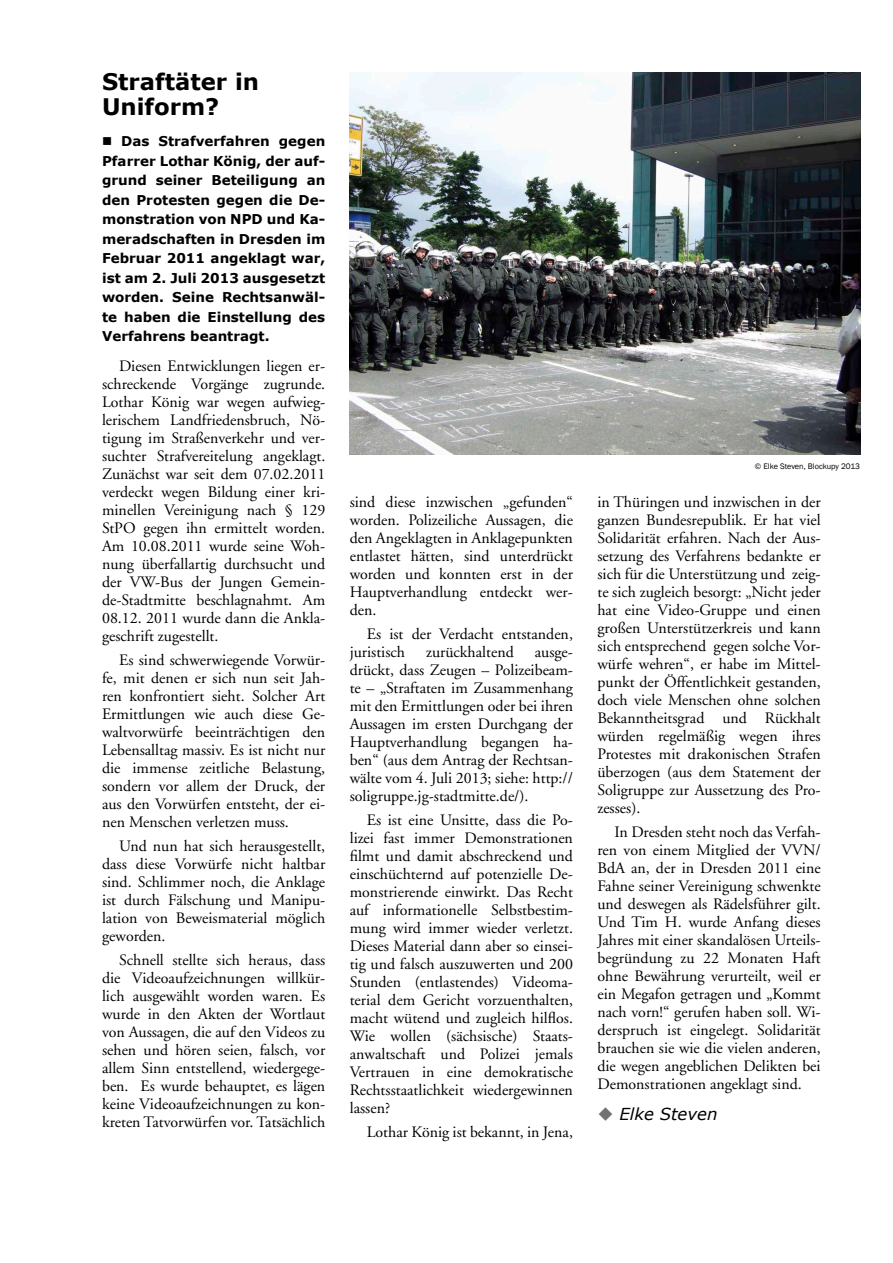
<style>
.page{position:relative;width:893px;height:1263px;background:#fff}
.page>*{position:absolute;margin:0;border:0;box-sizing:border-box;transform-origin:0 0}
.t1{font:700 22.8px/25.5px "Verdana";color:#000}
.t2{font:italic 16.5px "Verdana";color:#000}
.t3{font:15.9px/18px "Adobe Garamond";color:#000;text-align:justify}
.t4{font:700 13.5px/19.5px "Verdana";color:#000;text-align:justify}
.t5{font:8.25px "Franklin Gothic";color:#000}
.s1{color:#6f7172}
</style>
<div class="page">
<img style="left:350px;top:72px;width:510px;height:383px">
<h1 class="t1" style="left:102px;top:68px;width:159px">Straftäter in<br>Uniform?</h1>
<p class="t4" style="left:102px;top:131px;width:225px">■ Das Strafverfahren gegen Pfarrer Lothar König, der auf&shy;grund seiner Beteiligung an den Protesten gegen die De&shy;monstration von NPD und Ka&shy;meradschaften in Dresden im Februar 2011 angeklagt war, ist am 2. Juli 2013 ausgesetzt worden. Seine Rechtsanwäl&shy;te haben die Einstellung des Verfahrens beantragt.</p>
<p class="t3" style="left:102px;top:358px;width:225px;text-indent:17px">Diesen Entwicklungen liegen er&shy;schreckende Vorgänge zugrunde.<br>Lothar König war wegen aufwieg&shy;lerischem Landfriedensbruch, Nö&shy;tigung im Straßenverkehr und ver&shy;suchter Strafvereitelung angeklagt.<br>Zunächst war seit dem 07.02.2011 verdeckt wegen Bildung einer kri&shy;minellen Vereinigung nach § 129<br>StPO gegen ihn ermittelt worden.<br>Am 10.08.2011 wurde seine Woh&shy;nung überfallartig durchsucht und der VW-Bus der Jungen Gemein&shy;de-Stadtmitte beschlagnahmt. Am 08.12. 2011 wurde dann die Ankla&shy;geschrift zugestellt.</p>
<p class="t3" style="left:102px;top:652px;width:225px;text-indent:17px">Es sind schwerwiegende Vorwür&shy;fe, mit denen er sich nun seit Jah&shy;ren konfrontiert sieht. Solcher Art Ermittlungen wie auch diese Ge&shy;waltvorwürfe beeinträchtigen den Lebensalltag massiv. Es ist nicht nur die immense zeitliche Belastung, sondern vor allem der Druck, der aus den Vorwürfen entsteht, der ei&shy;nen Menschen verletzen muss.</p>
<p class="t3" style="left:102px;top:838px;width:225px;text-indent:17px">Und nun hat sich herausgestellt, dass diese Vorwürfe nicht haltbar sind. Schlimmer noch, die Anklage ist durch Fälschung und Manipu&shy;lation von Beweismaterial möglich geworden.</p>
<p class="t3" style="left:102px;top:952px;width:225px;text-indent:17px">Schnell stellte sich heraus, dass die Videoaufzeichnungen willkür&shy;lich ausgewählt worden waren. Es wurde in den Akten der Wortlaut von Aussagen, die auf den Videos zu sehen und hören seien, falsch, vor allem Sinn entstellend, wiedergege&shy;ben. Es wurde behauptet, es lägen keine Videoaufzeichnungen zu kon&shy;kreten Tatvorwürfen vor. Tatsächlich</p>
<p class="t3" style="left:350px;top:493px;width:225px">sind diese inzwischen „gefunden“ worden. Polizeiliche Aussagen, die den Angeklagten in Anklagepunkten entlastet hätten, sind unterdrückt worden und konnten erst in der Hauptverhandlung entdeckt wer&shy;den.</p>
<p class="t3" style="left:350px;top:625px;width:225px;text-indent:17px">Es ist der Verdacht entstanden, juristisch</p>
<p class="t3" style="left:426px;top:643px;width:89px">zurückhaltend</p>
<p class="t3" style="left:350px;top:643px;width:225px;text-indent:185px">ausge&shy;drückt, dass Zeugen – Polizeibeam&shy;te – „Straftaten im Zusammenhang mit den Ermittlungen oder bei ihren Aussagen im ersten Durchgang der Hauptverhandlung begangen ha&shy;ben“ (aus dem Antrag der Rechtsan&shy;wälte vom 4. Juli 2013; siehe: http:// soligruppe.jg-stadtmitte.de/).</p>
<p class="t3" style="left:350px;top:811px;width:225px;text-indent:17px">Es ist eine Unsitte, dass die Po&shy;lizei fast immer Demonstrationen filmt und damit abschreckend und einschüchternd auf potenzielle De&shy;monstrierende einwirkt. Das Recht auf informationelle Selbstbestim&shy;mung wird immer wieder verletzt.<br>Dieses Material dann aber so einsei&shy;tig und falsch auszuwerten und 200<br>Stunden (entlastendes) Videoma&shy;terial dem Gericht vorzuenthalten, macht wütend und zugleich hilflos.<br>Wie wollen (sächsische) Staats&shy;anwaltschaft und Polizei jemals Vertrauen in eine demokratische Rechtsstaatlichkeit wiedergewinnen lassen?</p>
<p class="t3" style="left:367px;top:1123px;width:208px">Lothar König ist bekannt, in Jena,</p>
<p class="t5" style="left:755px;top:461px;width:107px">© Elke Steven, Blockupy 2013</p>
<p class="t3" style="left:597px;top:493px;width:225px">in Thüringen und inzwischen in der ganzen Bundesrepublik. Er hat viel Solidarität erfahren. Nach der Aus&shy;setzung des Verfahrens bedankte er sich für die Unterstützung und zeig&shy;te sich zugleich besorgt: „Nicht jeder hat eine Video-Gruppe und einen großen Unterstützerkreis und kann sich entsprechend gegen solche Vor&shy;würfe wehren“, er habe im Mittel&shy;punkt der Öffentlichkeit gestanden, doch viele Menschen ohne solchen Bekanntheitsgrad und Rückhalt würden regelmäßig wegen ihres Protestes mit drakonischen Strafen überzogen (aus dem Statement der Soligruppe zur Aussetzung des Pro&shy;zesses).</p>
<p class="t3" style="left:597px;top:823px;width:225px;text-indent:17px">In Dresden steht noch das Verfah&shy;ren von einem Mitglied der VVN/ BdA an, der in Dresden 2011 eine Fahne seiner Vereinigung schwenkte und deswegen als Rädelsführer gilt.<br>Und Tim H. wurde Anfang dieses Jahres mit einer skandalösen Urteils&shy;begründung zu 22 Monaten Haft ohne Bewährung verurteilt, weil er ein Megafon getragen und „Kommt nach vorn!“ gerufen haben soll. Wi&shy;derspruch ist eingelegt. Solidarität brauchen sie wie die vielen anderen, die wegen angeblichen Delikten bei Demonstrationen angeklagt sind.</p>
<p class="t2" style="left:597px;top:1104px;width:122px"><span class="s1">◆</span> Elke Steven</p>
</div>
